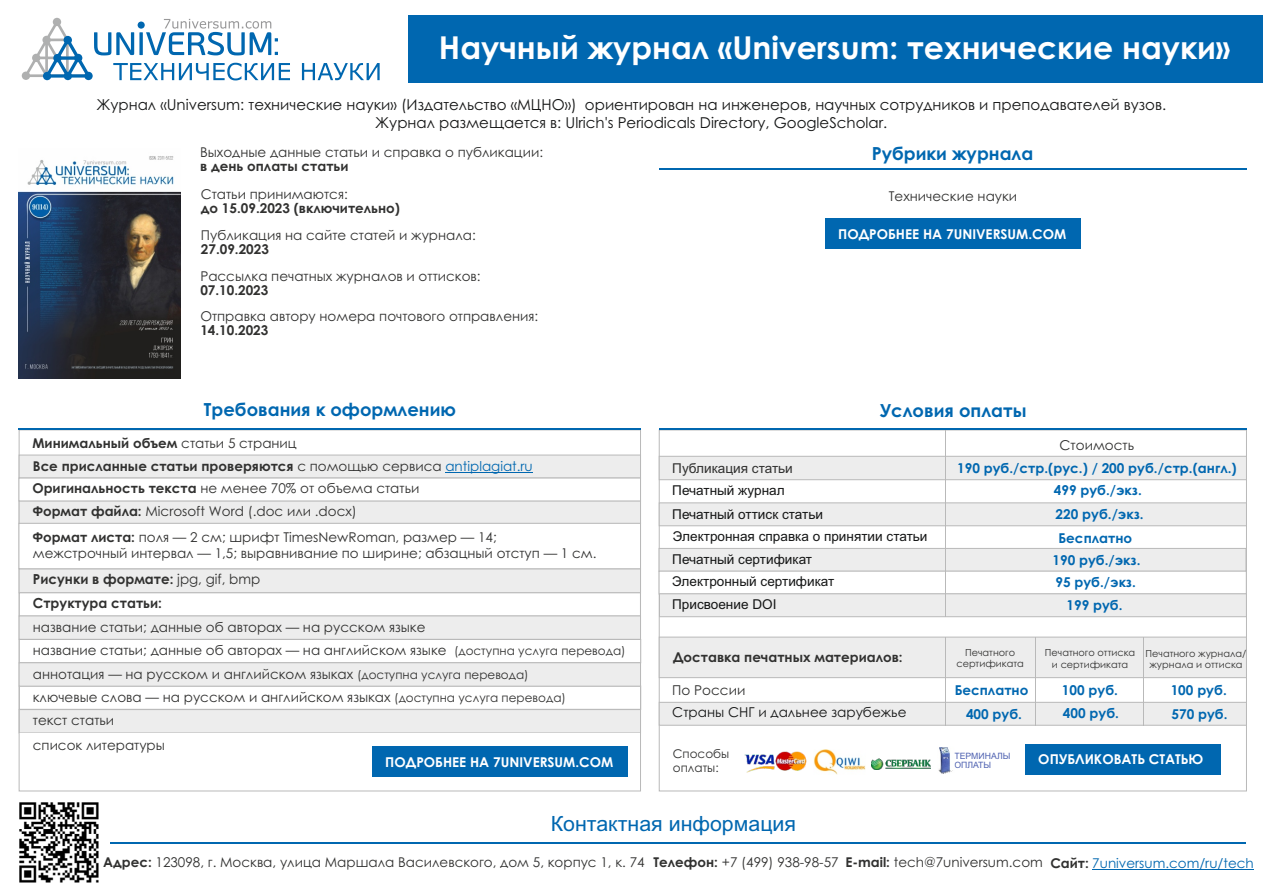
<style>
.page{position:relative;width:1263px;height:893px;background:#fff}
.page>*{position:absolute;margin:0;border:0;box-sizing:border-box;transform-origin:0 0}
.t1{font:700 31.5px "Century Gothic";color:#fff}
.t2{font:21px "Arial";color:#0067b0}
.t3{font:700 18px "Century Gothic";color:#0067b0}
.t4{font:15px/17.9px "Century Gothic";color:#151616;text-align:center}
.t5{font:700 13.8px/23.7px "Century Gothic";color:#313130}
.t6{font:13.5px/24.2px "Century Gothic";color:#313130}
.t7{font:700 13.5px/23px "Century Gothic";color:#313130}
.t8{font:700 13.5px/21.9px "Century Gothic";color:#0067b0;text-align:center}
.t9{font:13.5px/22.4px "Arial";color:#151616}
.t10{font:700 13.5px "Century Gothic";color:#fff}
.t11{font:13.5px "Century Gothic";color:#151616}
.t12{font:13.5px "Arial";color:#313130}
.t13{font:12px/14.2px "Century Gothic";color:#313130}
.t14{font:9.75px/11.6px "Century Gothic";color:#313130;text-align:center}
.t15{font:8.7px/8.4px "Arial";color:#4f62b1}
.s1{font-weight:400}
.s2{font-weight:400;color:#0067b0}
.s3{font-weight:700}
.s4{font-size:12px}
.s5{color:#0067b0}
</style>
<div class="page">
<div style="left:408px;top:15px;width:855px;height:68px;background:#0067b0"></div>
<img style="left:19px;top:803px;width:80px;height:79px">
<svg style="left:22px;top:18px;width:358px;height:62px"></svg>
<hr style="left:659px;top:168px;width:587px;height:2px;background:#0067b0">
<div style="left:825px;top:219px;width:255px;height:30px;background:#0067b0"></div>
<hr style="left:19px;top:428px;width:622px;height:2px;background:#0067b0">
<svg style="left:18px;top:454px;width:623px;height:280px"></svg>
<hr style="left:111px;top:842px;width:1135px;height:2px;background:#0067b0">
<hr style="left:1092px;top:869px;width:162px;height:1px;background:#0067b0">
<div style="left:372px;top:747px;width:255px;height:30px;background:#0067b0"></div>
<div style="left:1025px;top:745px;width:195px;height:30px;background:#0067b0"></div>
<hr style="left:659px;top:428px;width:588px;height:2px;background:#0067b0">
<svg style="left:658px;top:455px;width:589px;height:26px;background:#eaeaea"></svg>
<svg style="left:658px;top:502px;width:589px;height:25px;background:#e9e9e9"></svg>
<svg style="left:658px;top:636px;width:589px;height:42px;background:#eaeaea"></svg>
<svg style="left:658px;top:701px;width:589px;height:25px;background:#e9e9e9"></svg>
<hr style="left:945px;top:637px;width:1px;height:89px;background:#b9b9b9">
<hr style="left:1143px;top:637px;width:1px;height:89px;background:#b9b9b9">
<img style="left:744px;top:751px;width:62px;height:22px">
<img style="left:872px;top:758px;width:58px;height:11px">
<img style="left:814px;top:749px;width:51px;height:25px">
<img style="left:938px;top:747px;width:15px;height:27px">
<svg style="left:658px;top:548px;width:589px;height:70px"></svg>
<hr style="left:945px;top:431px;width:1px;height:186px;background:#b9b9b9">
<hr style="left:1034px;top:637px;width:1px;height:89px;background:#b9b9b9">
<img style="left:18px;top:156px;width:163px;height:222px">
<h1 class="t1" style="left:439px;top:36px;width:793px">Научный журнал «Universum: технические науки»</h1>
<p class="t4" style="left:96px;top:97px;width:1071px">Журнал «Universum: технические науки» (Издательство «МЦНО») ориентирован на инженеров, научных сотрудников и преподавателей вузов.<br>Журнал размещается в: Ulrich's Periodicals Directory, GoogleScholar.</p>
<p class="t6" style="left:200px;top:142px;width:345px">Выходные данные статьи и справка о публикации:</p>
<p class="t7" style="left:200px;top:156px;width:150px">в день оплаты статьи</p>
<p class="t6" style="left:201px;top:183px;width:148px">Статьи принимаются:</p>
<p class="t7" style="left:201px;top:198px;width:201px">до 15.09.2023 (включительно)</p>
<p class="t6" style="left:201px;top:225px;width:276px">Публикация на сайте статей и журнала:</p>
<p class="t7" style="left:201px;top:239px;width:70px">27.09.2023</p>
<p class="t6" style="left:200px;top:265px;width:282px">Рассылка печатных журналов и оттисков:</p>
<p class="t7" style="left:200px;top:279px;width:70px">07.10.2023</p>
<p class="t6" style="left:200px;top:305px;width:339px">Отправка автору номера почтового отправления:</p>
<p class="t7" style="left:200px;top:320px;width:70px">14.10.2023</p>
<h3 class="t3" style="left:872px;top:146px;width:163px">Рубрики журнала</h3>
<p class="t6" style="left:889px;top:185px;width:130px">Технические науки</p>
<p class="t10" style="left:838px;top:228px;width:230px">ПОДРОБНЕЕ НА 7UNIVERSUM.COM</p>
<h3 class="t3" style="left:204px;top:402px;width:254px">Требования к оформлению</h3>
<h3 class="t3" style="left:880px;top:404px;width:148px">Условия оплаты</h3>
<p class="t7" style="left:33px;top:432px;width:502px">Минимальный объем <span class="s1">статьи 5 страниц<br></span>Все присланные статьи проверяются <span class="s1">с помощью сервиса</span> <span class="s2">antiplagiat.ru</span></p>
<p class="t6" style="left:33px;top:500px;width:465px;line-height:25.3px"><span class="s3">Формат файла:</span> Microsoft Word (.doc или .docx)<br><span class="s3">Формат листа:</span> поля — 2 см; шрифт TimesNewRoman, размер — 14;</p>
<p class="t6" style="left:33px;top:542px;width:565px">межстрочный интервал — 1,5; выравнивание по ширине; абзацный отступ — 1 см.</p>
<p class="t6" style="left:1059px;top:435px;width:76px">Стоимость</p>
<p class="t8" style="left:957px;top:459px;width:281px">190 руб./cтр.(рус.) / 200 руб./cтр.(англ.)<br>499 руб./экз.</p>
<p class="t8" style="left:1052px;top:528px;width:89px">Бесплатно<br>190 руб./экз.</p>
<p class="t12" style="left:672px;top:463px;width:122px">Публикация статьи</p>
<p class="t9" style="left:672px;top:480px;width:114px">Печатный журнал</p>
<p class="t9" style="left:672px;top:527px;width:257px">Электронная справка о принятии статьи<br>Печатный сертификат</p>
<p class="t6" style="left:32px;top:477px;width:388px"><span class="s3">Оригинальность текста</span> не менее 70% от объема статьи</p>
<p class="t9" style="left:672px;top:504px;width:152px">Печатный оттиск статьи</p>
<p class="t8" style="left:1055px;top:504px;width:89px">220 руб./экз.</p>
<p class="t5" style="left:33px;top:569px;width:229px">Рисунки в формате: <span class="s1">jpg, gif, bmp<br></span>Структура статьи:</p>
<p class="t6" style="left:33px;top:639px;width:594px">название статьи; данные об авторах — на английском языке <span class="s4">(доступна услуга перевода) </span>аннотация — на русском и английском языках <span class="s4">(доступна услуга перевода)</span></p>
<p class="t6" style="left:33px;top:686px;width:535px">ключевые слова — на русском и английском языках <span class="s4">(доступна услуга перевода) </span>текст статьи<br>список литературы</p>
<p class="t9" style="left:672px;top:571px;width:164px">Электронный сертификат</p>
<p class="t8" style="left:1055px;top:573px;width:82px">95 руб./экз.</p>
<p class="t9" style="left:672px;top:595px;width:106px">Присвоение DOI</p>
<p class="t8" style="left:1066px;top:595px;width:58px">199 руб.</p>
<p class="t14" style="left:956px;top:647px;width:69px">Печатного сертификата</p>
<p class="t14" style="left:1045px;top:648px;width:92px">Печатного оттиска и сертификата</p>
<p class="t14" style="left:1145px;top:648px;width:102px">Печатного журнала/ журнала и оттиска</p>
<p class="t8" style="left:955px;top:680px;width:75px">Бесплатно</p>
<p class="t8" style="left:1063px;top:704px;width:58px">400 руб.</p>
<p class="t6" style="left:33px;top:616px;width:394px">название статьи; данные об авторах — на русском языке</p>
<p class="t7" style="left:673px;top:647px;width:231px">Доставка печатных материалов:</p>
<p class="t6" style="left:672px;top:679px;width:75px">По России</p>
<p class="t11" style="left:672px;top:707px;width:236px">Страны СНГ и дальнее зарубежье</p>
<p class="t8" style="left:966px;top:704px;width:58px">400 руб.</p>
<p class="t8" style="left:1171px;top:704px;width:58px">570 руб.</p>
<p class="t8" style="left:1062px;top:680px;width:58px">100 руб.</p>
<p class="t8" style="left:1171px;top:680px;width:58px">100 руб.</p>
<p class="t13" style="left:673px;top:748px;width:58px">Способы оплаты:</p>
<p class="t15" style="left:954px;top:753px;width:57px">ТЕРМИНАЛЫ<br>ОПЛАТЫ</p>
<p class="t10" style="left:385px;top:756px;width:230px">ПОДРОБНЕЕ НА 7UNIVERSUM.COM</p>
<p class="t10" style="left:1038px;top:754px;width:167px">ОПУБЛИКОВАТЬ СТАТЬЮ</p>
<h2 class="t2" style="left:551px;top:815px;width:247px">Контактная информация</h2>
<p class="t6" style="left:103px;top:852px;width:1152px"><span class="s3">Адрес:</span> 123098, г. Москва, улица Маршала Василевского, дом 5, корпус 1, к. 74 <span class="s3">Телефон:</span> +7 (499) 938-98-57 <span class="s3">E-mail:</span> tech@7universum.com <span class="s3">Сайт:</span> <span class="s5">7universum.com/ru/tech</span></p>
</div>
